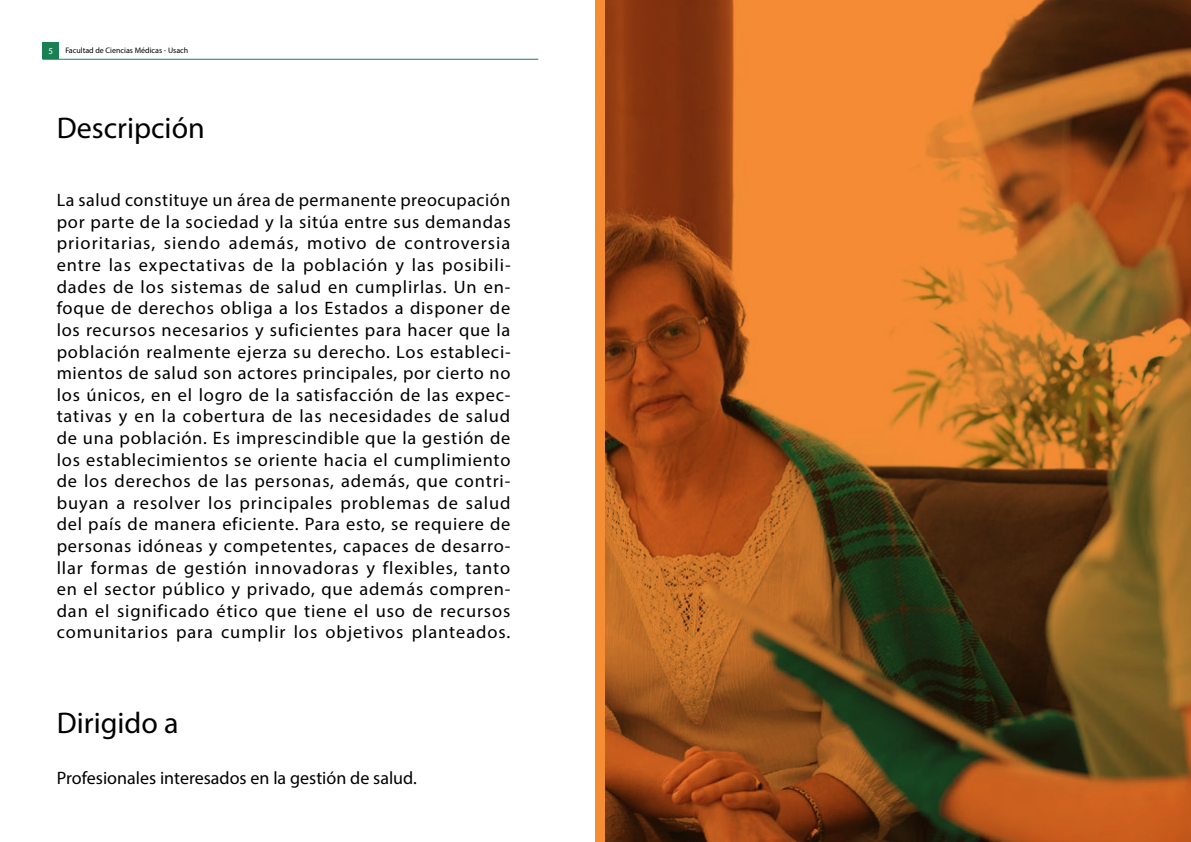
<style>
.page{position:relative;width:1191px;height:842px;background:#fff}
.page>*{position:absolute;margin:0;border:0;box-sizing:border-box;transform-origin:0 0}
.t1{font:30px "Myriad Pro";color:#000}
.t2{font:18px/21.6px "Myriad Pro";letter-spacing:.045em;color:#000;text-align:justify}
.t3{font:18px "Myriad Pro";color:#000}
.t4{font:9px "Myriad Pro";color:#fff}
.t5{font:8px "Myriad Pro";color:#000}
</style>
<div class="page">
<div style="left:43px;top:43px;width:16px;height:16px;background:#1a8053"></div>
<hr style="left:43px;top:59px;width:495px;height:1px;background:#1a8053">
<svg style="left:595px;top:0;width:596px;height:842px;background:#9f5b20"></svg>
<p class="t4" style="left:48px;top:45px;width:6px">5</p>
<p class="t5" style="left:65px;top:45px;width:124px">Facultad de Ciencias Médicas - Usach</p>
<h1 class="t1" style="left:57px;top:109px;width:150px">Descripción</h1>
<p class="t2" style="left:57px;top:189px;width:455px">La salud constituye un área de permanente preocupación por parte de la sociedad y la sitúa entre sus demandas prioritarias, siendo además, motivo de controversia entre las expectativas de la población y las posibili&shy;dades de los sistemas de salud en cumplirlas. Un en&shy;foque de derechos obliga a los Estados a disponer de los recursos necesarios y suficientes para hacer que la población realmente ejerza su derecho. Los estableci&shy;mientos de salud son actores principales, por cierto no los únicos, en el logro de la satisfacción de las expec&shy;tativas y en la cobertura de las necesidades de salud de una población. Es imprescindible que la gestión de los establecimientos se oriente hacia el cumplimiento de los derechos de las personas, además, que contri&shy;buyan a resolver los principales problemas de salud del país de manera eficiente. Para esto, se requiere de personas idóneas y competentes, capaces de desarro&shy;llar formas de gestión innovadoras y flexibles, tanto en el sector público y privado, que además compren&shy;dan el significado ético que tiene el uso de recursos comunitarios para cumplir los objetivos planteados.</p>
<h1 class="t1" style="left:57px;top:704px;width:123px">Dirigido a</h1>
<p class="t3" style="left:57px;top:767px;width:361px">Profesionales interesados en la gestión de salud.</p>
</div>
